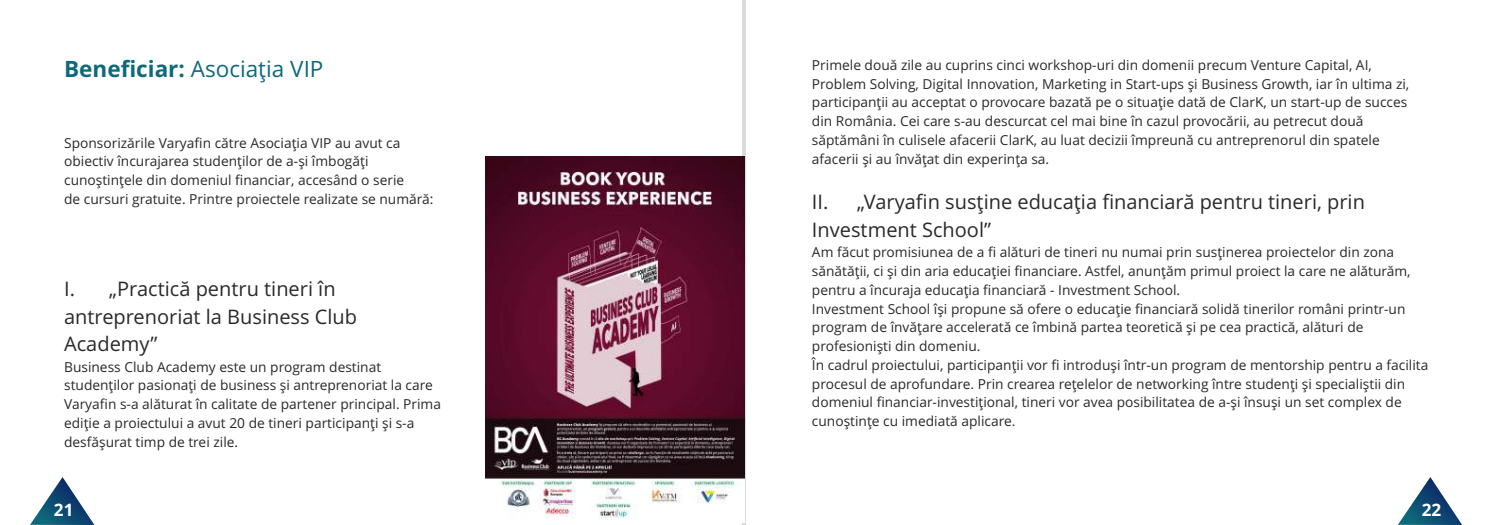
<style>
.page{position:relative;width:1489px;height:525px;background:#fff}
.page>*{position:absolute;margin:0;border:0;box-sizing:border-box;transform-origin:0 0}
.t1{font:22.5px "Open Sans";color:#0e6a7b}
.t2{font:20px/27.2px "Open Sans";color:#2b2a29}
.t3{font:700 17.12px "Open Sans";color:#fefefe}
.t4{font:13.75px/18.8px "Open Sans";color:#2b2a29}
.s1{font-weight:700}
</style>
<div class="page">
<svg style="left:742px;top:0;width:4px;height:524px"></svg>
<svg style="left:1398px;top:477px;width:63px;height:47px"></svg>
<svg style="left:30px;top:477px;width:64px;height:47px"></svg>
<img style="left:486px;top:156px;width:258px;height:366px">
<h1 class="t1" style="left:64px;top:59px;width:261px"><span class="s1">Beneficiar:</span> Asociaţia VIP</h1>
<p class="t4" style="left:64px;top:134px;width:338px">Sponsorizările Varyafin către Asociaţia VIP au avut ca obiectiv încurajarea studenţilor de a-şi îmbogăţi</p>
<p class="t4" style="left:64px;top:172px;width:371px">cunoştinţele din domeniul financiar, accesând o serie<br>de cursuri gratuite. Printre proiectele realizate se numără:</p>
<h2 class="t2" style="left:64px;top:277px;width:294px">I. „Practică pentru tineri în antreprenoriat la Business Club<br>Academy”</h2>
<p class="t4" style="left:64px;top:358px;width:378px">Business Club Academy este un program destinat studenţilor pasionaţi de business şi antreprenoriat la care Varyafin s-a alăturat în calitate de partener principal. Prima ediţie a proiectului a avut 20 de tineri participanţi şi s-a desfăşurat timp de trei zile.</p>
<p class="t4" style="left:812px;top:57px;width:599px">Primele două zile au cuprins cinci workshop-uri din domenii precum Venture Capital, AI, Problem Solving, Digital Innovation, Marketing in Start-ups şi Business Growth, iar în ultima zi, participanţii au acceptat o provocare bazată pe o situaţie dată de ClarK, un start-up de succes din România. Cei care s-au descurcat cel mai bine în cazul provocării, au petrecut două săptămâni în culisele afacerii ClarK, au luat decizii împreună cu antreprenorul din spatele afacerii şi au învăţat din experinţa sa.</p>
<h2 class="t2" style="left:812px;top:190px;width:554px">II. „Varyafin susţine educaţia financiară pentru tineri, prin<br>Investment School”</h2>
<p class="t4" style="left:812px;top:244px;width:600px">Am făcut promisiunea de a fi alături de tineri nu numai prin susţinerea proiectelor din zona sănătăţii, ci şi din aria educaţiei financiare. Astfel, anunţăm primul proiect la care ne alăturăm, pentru a încuraja educaţia financiară - Investment School.</p>
<p class="t4" style="left:812px;top:300px;width:618px">Investment School îşi propune să ofere o educaţie financiară solidă tinerilor români printr-un program de învăţare accelerată ce îmbină partea teoretică şi pe cea practică, alături de profesionişti din domeniu.<br>În cadrul proiectului, participanţii vor fi introduşi într-un program de mentorship pentru a facilita procesul de aprofundare. Prin crearea reţelelor de networking între studenţi şi specialiştii din domeniul financiar-investiţional, tineri vor avea posibilitatea de a-şi însuşi un set complex de cunoştinţe cu imediată aplicare.</p>
<p class="t3" style="left:54px;top:503px;width:21px">21</p>
<p class="t3" style="left:1421px;top:503px;width:21px">22</p>
</div>
